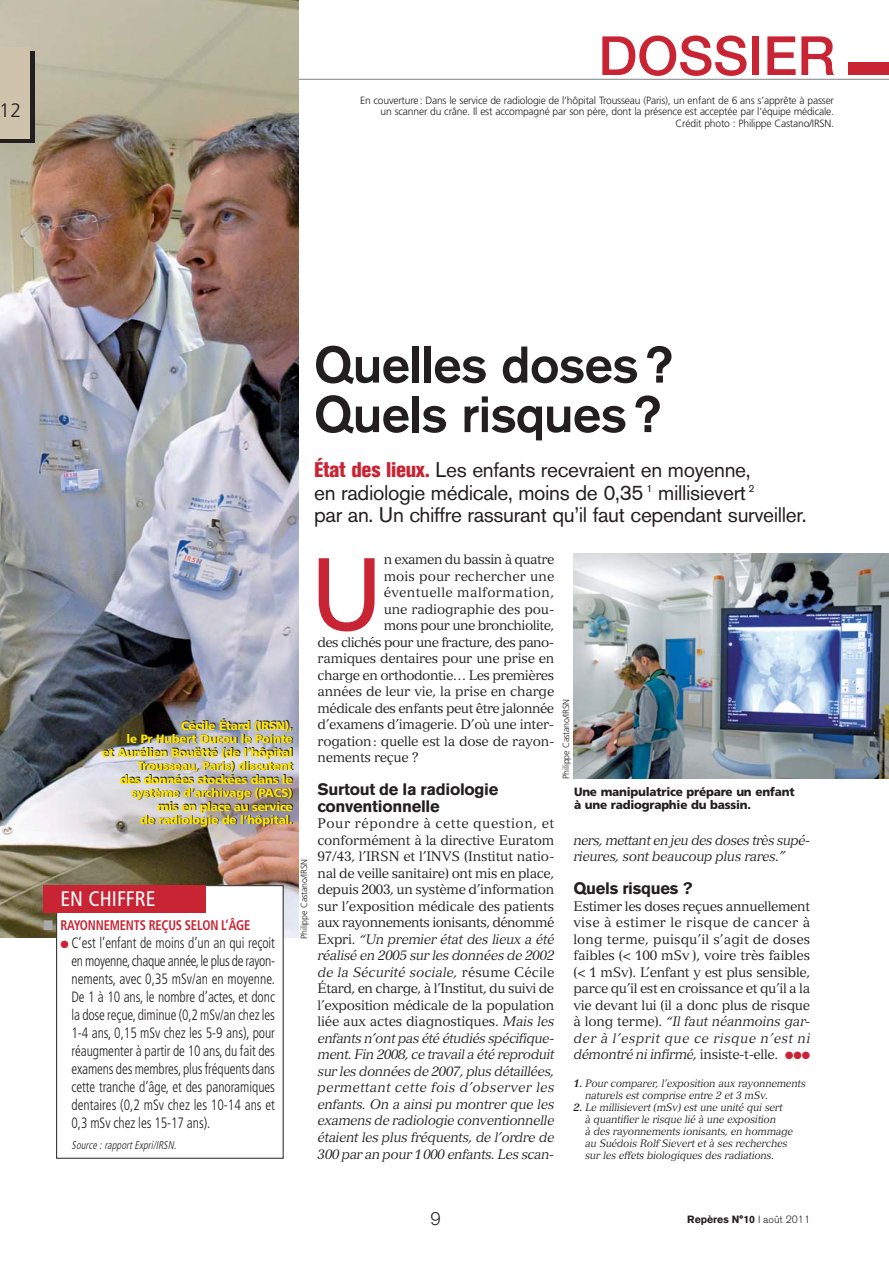
<style>
.page{position:relative;width:889px;height:1261px;background:#fff}
.page>*{position:absolute;margin:0;border:0;box-sizing:border-box;transform-origin:0 0}
.t1{font:103.05px "Frutiger";color:#c82434}
.t2{font:500 54px "Helvetica Neue";color:#c92434}
.t3{font:500 51px/49.5px "Akzidenz Grotesk BE";letter-spacing:-.015em;color:#231f20}
.t4{font:21px/22.5px "Akzidenz Grotesk BE";letter-spacing:-.02em;color:#231f20}
.t5{font:condensed 21px "Frutiger";color:#fff}
.t6{font:300 19.5px "Frutiger";color:#231f20}
.t7{font:300 18px "Akzidenz Grotesk BE";color:#231f20}
.t8{font:700 16.5px/16.5px "Akzidenz Grotesk BE";letter-spacing:-.015em;color:#231f20}
.t9{font:300 condensed 15px/18px "Frutiger";color:#231f20;text-align:justify;scale:.9 1}
.t10{font:700 condensed 13.95px "Frutiger";letter-spacing:-.015em;color:#c92434;scale:.9 1}
.t11{font:italic 13.5px/16.5px "Versailles";letter-spacing:-.025em;color:#231f20}
.t12{font:13.5px/16.5px "Versailles";letter-spacing:-.02em;color:#231f20;text-align:justify}
.t13{font:13.5px "Versailles";letter-spacing:-.04em;color:#231f20}
.t14{font:13.5px "Versailles";letter-spacing:.03em;color:#231f20}
.t15{font:13.5px "Versailles";letter-spacing:.005em;color:#231f20}
.t16{font:900 12px/13.5px "Frutiger";letter-spacing:-.025em;color:#ffe600;text-align:right}
.t17{font:900 12px/13.5px "Frutiger";letter-spacing:-.02em;color:#231f20}
.t18{font:italic 300 condensed 11.25px "Frutiger";color:#231f20;scale:.9 1}
.t19{font:italic 10.5px/12px "Versailles";letter-spacing:-.015em;color:#231f20}
.t20{font:300 10.5px/11.2px "Frutiger";letter-spacing:-.015em;color:#231f20;text-align:right}
.t21{font:700 10.5px "Akzidenz Grotesk BE";color:#231f20}
.t22{font:10.5px "Zapf Dingbats";color:#c82434}
.t23{font:300 9px "Frutiger";letter-spacing:-.015em;color:#231f20}
.s1{font-weight:800;font-stretch:condensed;color:#c82434}
.s2{font-style:normal}
.s3{font-style:italic}
.s4{color:#a7a9ac}
.s5{color:#fff}
.s6{color:#c92434}
.s7{font-weight:700}
.s8{font-weight:300}
</style>
<div class="page">
<img style="left:0;top:0;width:298px;height:937px">
<div style="left:0;top:52px;width:34px;height:91px;background:#231f20"></div>
<div style="left:0;top:47px;width:30px;height:92px;background:#cfc4ab"></div>
<hr style="left:298px;top:79px;width:591px;height:1px;background:#808285">
<div style="left:848px;top:62px;width:41px;height:13px;background:#c82434"></div>
<img style="left:573px;top:553px;width:316px;height:225px">
<div style="left:57px;top:885px;width:226px;height:273px;background:#fff"></div>
<div style="left:56px;top:885px;width:227px;height:273px;border:1px solid #231f20"></div>
<div style="left:43px;top:884px;width:163px;height:28px;background:#c92434"></div>
<h3 class="t6" style="left:0;top:103px;width:23px">12</h3>
<h2 class="t2" style="left:598px;top:36px;width:239px">DOSSIER</h2>
<p class="t20" style="left:360px;top:96px;width:475px">En couverture: Dans le service de radiologie de l’hôpital Trousseau (Paris), un enfant de 6 ans s’apprête à passer un scanner du crâne. Il est accompagné par son père, dont la présence est acceptée par l’équipe médicale.<br>Crédit photo : Philippe Castano/IRSN.</p>
<h3 class="t3" style="left:314px;top:344px;width:360px">Quelles doses?<br>Quels risques?</h3>
<h3 class="t4" style="left:314px;top:461px;width:494px"><span class="s1">État des lieux.</span> Les enfants recevraient en moyenne,<br>en radiologie médicale, moins de 0,35 <sup>1</sup> millisievert <sup>2<br></sup>par an. Un chiffre rassurant qu’il faut cependant surveiller.</h3>
<h1 class="t1" style="left:309px;top:553px;width:76px">U</h1>
<p class="t13" style="left:384px;top:554px;width:172px">n examen du bassin à quatre</p>
<p class="t15" style="left:384px;top:571px;width:172px">mois pour rechercher une</p>
<p class="t14" style="left:384px;top:587px;width:172px">éventuelle malformation,</p>
<p class="t12" style="left:384px;top:602px;width:172px">une radiographie des pou-</p>
<p class="t13" style="left:384px;top:620px;width:172px">mons pour une bronchiolite,</p>
<p class="t13" style="left:317px;top:637px;width:238px">des clichés pour une fracture, des pano-</p>
<p class="t12" style="left:317px;top:651px;width:238px">ramiques dentaires pour une prise en</p>
<p class="t12" style="left:317px;top:668px;width:238px">charge en orthodontie… Les premières</p>
<p class="t12" style="left:317px;top:684px;width:238px">années de leur vie, la prise en charge</p>
<p class="t12" style="left:317px;top:701px;width:238px">médicale des enfants peut être jalonnée</p>
<p class="t12" style="left:317px;top:717px;width:238px">d’examens d’imagerie. D’où une inter-</p>
<p class="t12" style="left:317px;top:734px;width:238px">rogation: quelle est la dose de rayon-</p>
<p class="t12" style="left:317px;top:750px;width:103px">nements reçue ?</p>
<p class="t8" style="left:317px;top:782px;width:182px">Surtout de la radiologie conventionnelle</p>
<p class="t11" style="left:317px;top:816px;width:238px;text-align:justify"><span class="s2">Pour répondre à cette question, et conformément à la directive Euratom 97/43, l’IRSN et l’INVS (Institut natio&shy;nal de veille sanitaire) ont mis en place, depuis 2003, un système d’information sur l’exposition médicale des patients aux rayonnements ionisants, dénommé Expri.</span> “Un premier état des lieux a été réalisé en 2005 sur les données de 2002 de la Sécurité sociale, <span class="s2">résume Cécile Étard, en charge, à l’Institut, du suivi de l’exposition médicale de la population liée aux actes diagnostiques.</span> Mais les enfants n’ont pas été étudiés spécifique&shy;ment. Fin 2008, ce travail a été reproduit sur les données de 2007, plus détaillées, permettant cette fois d’observer les enfants. On a ainsi pu montrer que les examens de radiologie conventionnelle étaient les plus fréquents, de l’ordre de 300 par an pour 1000 enfants. Les scan-</p>
<p class="t23" style="left:562px;top:778px;width:81px;rotate:-90deg">Philippe Castano/IRSN</p>
<p class="t16" style="left:102px;top:719px;width:192px">Cécile Étard (IRSN),<br>le Pr Hubert Ducou le Pointe<br>et Aurélien Bouëtté (de l’hôpital<br>Trousseau, Paris) discutent<br>des données stockées dans le système d’archivage (PACS)<br>mis en place au service<br>de radiologie de l’hôpital.</p>
<p class="t17" style="left:574px;top:786px;width:222px">Une manipulatrice prépare un enfant à une radiographie du bassin.</p>
<p class="t11" style="left:573px;top:833px;width:238px">ners, mettant en jeu des doses très supé&shy;rieures, sont beaucoup plus rares.”</p>
<p class="t8" style="left:573px;top:881px;width:120px">Quels risques ?</p>
<p class="t12" style="left:573px;top:899px;width:238px">Estimer les doses reçues annuellement vise à estimer le risque de cancer à long terme, puisqu’il s’agit de doses faibles (&lt; 100 mSv ), voire très faibles (&lt; 1 mSv). L’enfant y est plus sensible, parce qu’il est en croissance et qu’il a la vie devant lui (il a donc plus de risque à long terme). <span class="s3">“Il faut néanmoins gar&shy;der à l’esprit que ce risque n’est ni démontré ni infirmé,</span> insiste-t-elle.</p>
<p class="t23" style="left:300px;top:938px;width:81px;rotate:-90deg">Philippe Castano/IRSN</p>
<h3 class="t5" style="left:60px;top:889px;width:97px">EN CHIFFRE</h3>
<p class="t10" style="left:43px;top:919px;width:231px"><span class="s4">■</span> RAYONNEMENTS REÇUS SELON L’ÂGE</p>
<p class="t9" style="left:71px;top:935px;width:228px;text-indent:-28px"><span class="s5">■</span> <span class="s6">●</span> C’est l’enfant de moins d’un an qui reçoit en moyenne,chaque année,le plus de rayon&shy;nements, avec 0,35 mSv/an en moyenne.<br>De 1 à 10 ans, le nombre d’actes, et donc la dose reçue, diminue (0,2 mSv/an chez les 1-4 ans, 0,15 mSv chez les 5-9 ans), pour réaugmenter à partir de 10 ans, du fait des examens des membres, plus fréquents dans cette tranche d’âge, et des panoramiques dentaires (0,2 mSv chez les 10-14 ans et 0,3 mSv chez les 15-17 ans).</p>
<p class="t18" style="left:72px;top:1140px;width:120px">Source :rapportExpri/IRSN.</p>
<p class="t22" style="left:785px;top:1050px;width:26px">●●●</p>
<p class="t19" style="left:585px;top:1077px;width:222px;text-indent:-12px"><span class="s7">1.</span> Pour comparer, l’exposition aux rayonnements naturels est comprise entre 2 et 3 mSv.</p>
<p class="t19" style="left:585px;top:1101px;width:209px;text-indent:-12px"><span class="s7">2.</span> Le millisievert (mSv) est une unité qui sert<br>à quantifier le risque lié à une exposition<br>à des rayonnements ionisants, en hommage au Suédois Rolf Sievert et à ses recherches sur les effets biologiques des radiations.</p>
<h3 class="t7" style="left:430px;top:1211px;width:12px">9</h3>
<p class="t21" style="left:687px;top:1215px;width:124px">Repères N°10 <span class="s8">I août 2011</span></p>
</div>
